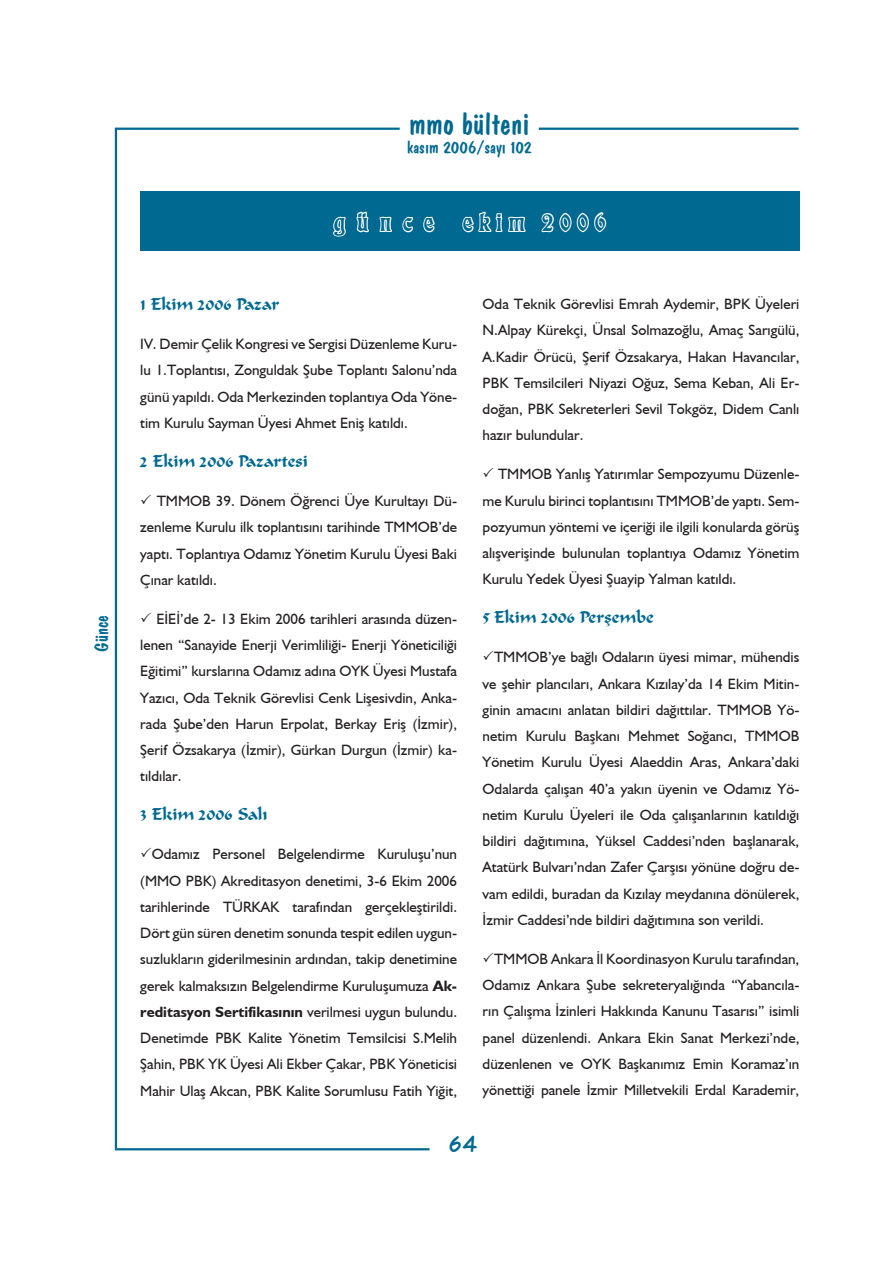
<style>
.page{position:relative;width:893px;height:1263px;background:#fff}
.page>*{position:absolute;margin:0;border:0;box-sizing:border-box;transform-origin:0 0}
.t1{font:31.5px "Dom Casual BT";color:#006991}
.t2{font:25.5px "Freeform 710 BT";color:#006991}
.t3{font:25.5px "Cosmic Plain";color:#006991}
.t4{font:19.5px "Dom Casual BT";color:#006991}
.t5{font:18px "Dom Casual BT";color:#006991}
.t6{font:16.5px "Formal Script 421 BT";color:#006991}
.t7{font:15px/26.2px "Humanist 521 BT";color:#231f20;text-align:justify}
.s1{font-weight:700}
</style>
<div class="page">
<hr style="left:115px;top:128px;width:684px;height:2px;background:#006991">
<hr style="left:115px;top:128px;width:2px;height:1020px;background:#006991">
<hr style="left:115px;top:1148px;width:314px;height:2px;background:#006991">
<div style="left:400px;top:116px;width:138px;height:27px;background:#fff"></div>
<div style="left:140px;top:191px;width:659px;height:60px;background:#006991"></div>
<svg style="left:333px;top:216px;width:13px;height:21px"></svg>
<svg style="left:356px;top:211px;width:13px;height:22px"></svg>
<svg style="left:379px;top:216px;width:13px;height:16px"></svg>
<svg style="left:402px;top:216px;width:11px;height:17px"></svg>
<svg style="left:423px;top:216px;width:12px;height:17px"></svg>
<svg style="left:462px;top:211px;width:64px;height:22px"></svg>
<svg style="left:541px;top:212px;width:66px;height:21px"></svg>
<h3 class="t4" style="left:90px;top:652px;width:38px;rotate:-90deg">Günce</h3>
<h1 class="t1" style="left:409px;top:104px;width:122px">mmo bülteni</h1>
<p class="t5" style="left:407px;top:136px;width:126px">kasım 2006/sayý 102</p>
<h2 class="t2" style="left:334px;top:207px;width:274px">g ü n c e e k i m 2 0 0 6</h2>
<p class="t6" style="left:140px;top:295px;width:141px">1 Ekim 2006 Pazar</p>
<p class="t7" style="left:140px;top:331px;width:318px">IV. Demir Çelik Kongresi ve Sergisi Düzenleme Kuru&shy;lu 1.Toplantısı, Zonguldak Şube Toplantı Salonu’nda günü yapıldı. Oda Merkezinden toplantıya Oda Yöne&shy;tim Kurulu Sayman Üyesi Ahmet Eniş katıldı.</p>
<p class="t6" style="left:140px;top:451px;width:169px">2 Ekim 2006 Pazartesi</p>
<p class="t7" style="left:140px;top:487px;width:318px;text-indent:16px">TMMOB 39. Dönem Öğrenci Üye Kurultayı Dü&shy;zenleme Kurulu ilk toplantısını tarihinde TMMOB’de yaptı. Toplantıya Odamız Yönetim Kurulu Üyesi Baki Çınar katıldı.</p>
<p class="t7" style="left:140px;top:605px;width:318px;text-indent:16px">EİEİ’de 2- 13 Ekim 2006 tarihleri arasında düzen&shy;lenen “Sanayide Enerji Verimliliği- Enerji Yöneticiliği Eğitimi” kurslarına Odamız adına OYK Üyesi Mustafa Yazıcı, Oda Teknik Görevlisi Cenk Lişesivdin, Anka&shy;rada Şube’den Harun Erpolat, Berkay Eriş (İzmir), Şerif Özsakarya (İzmir), Gürkan Durgun (İzmir) ka&shy;tıldılar.</p>
<p class="t6" style="left:140px;top:805px;width:129px">3 Ekim 2006 Salı</p>
<p class="t7" style="left:140px;top:841px;width:318px;text-indent:11px">Odamız Personel Belgelendirme Kuruluşu’nun (MMO PBK) Akreditasyon denetimi, 3-6 Ekim 2006 tarihlerinde TÜRKAK tarafından gerçekleştirildi.<br>Dört gün süren denetim sonunda tespit edilen uygun&shy;suzlukların giderilmesinin ardından, takip denetimine gerek kalmaksızın Belgelendirme Kuruluşumuza <span class="s1">Ak&shy;reditasyon Sertifikasının</span> verilmesi uygun bulundu.<br>Denetimde PBK Kalite Yönetim Temsilcisi S.Melih Şahin, PBK YK Üyesi Ali Ekber Çakar, PBK Yöneticisi Mahir Ulaş Akcan, PBK Kalite Sorumlusu Fatih Yiğit,</p>
<p class="t7" style="left:483px;top:291px;width:318px">Oda Teknik Görevlisi Emrah Aydemir, BPK Üyeleri N.Alpay Kürekçi, Ünsal Solmazoğlu, Amaç Sarıgülü, A.Kadir Örücü, Şerif Özsakarya, Hakan Havancılar, PBK Temsilcileri Niyazi Oğuz, Sema Keban, Ali Er&shy;doğan, PBK Sekreterleri Sevil Tokgöz, Didem Canlı hazır bulundular.</p>
<p class="t7" style="left:483px;top:461px;width:318px;text-indent:15px">TMMOB Yanlış Yatırımlar Sempozyumu Düzenle&shy;me Kurulu birinci toplantısını TMMOB’de yaptı. Sem&shy;pozyumun yöntemi ve içeriği ile ilgili konularda görüş alışverişinde bulunulan toplantıya Odamız Yönetim Kurulu Yedek Üyesi Şuayip Yalman katıldı.</p>
<p class="t6" style="left:483px;top:608px;width:173px">5 Ekim 2006 Perşembe</p>
<p class="t7" style="left:483px;top:644px;width:318px;text-indent:11px">TMMOB’ye bağlı Odaların üyesi mimar, mühendis ve şehir plancıları, Ankara Kızılay’da 14 Ekim Mitin&shy;ginin amacını anlatan bildiri dağıttılar. TMMOB Yö&shy;netim Kurulu Başkanı Mehmet Soğancı, TMMOB Yönetim Kurulu Üyesi Alaeddin Aras, Ankara’daki Odalarda çalışan 40’a yakın üyenin ve Odamız Yö&shy;netim Kurulu Üyeleri ile Oda çalışanlarının katıldığı bildiri dağıtımına, Yüksel Caddesi’nden başlanarak, Atatürk Bulvarı’ndan Zafer Çarşısı yönüne doğru de&shy;vam edildi, buradan da Kızılay meydanına dönülerek, İzmir Caddesi’nde bildiri dağıtımına son verildi.</p>
<p class="t7" style="left:483px;top:945px;width:318px;text-indent:11px">TMMOB Ankara İl Koordinasyon Kurulu tarafından, Odamız Ankara Şube sekreteryalığında “Yabancıla&shy;rın Çalışma İzinleri Hakkında Kanunu Tasarısı” isimli panel düzenlendi. Ankara Ekin Sanat Merkezi’nde, düzenlenen ve OYK Başkanımız Emin Koramaz’ın yönettiği panele İzmir Milletvekili Erdal Karademir,</p>
<h2 class="t3" style="left:449px;top:1126px;width:30px">64</h2>
</div>
